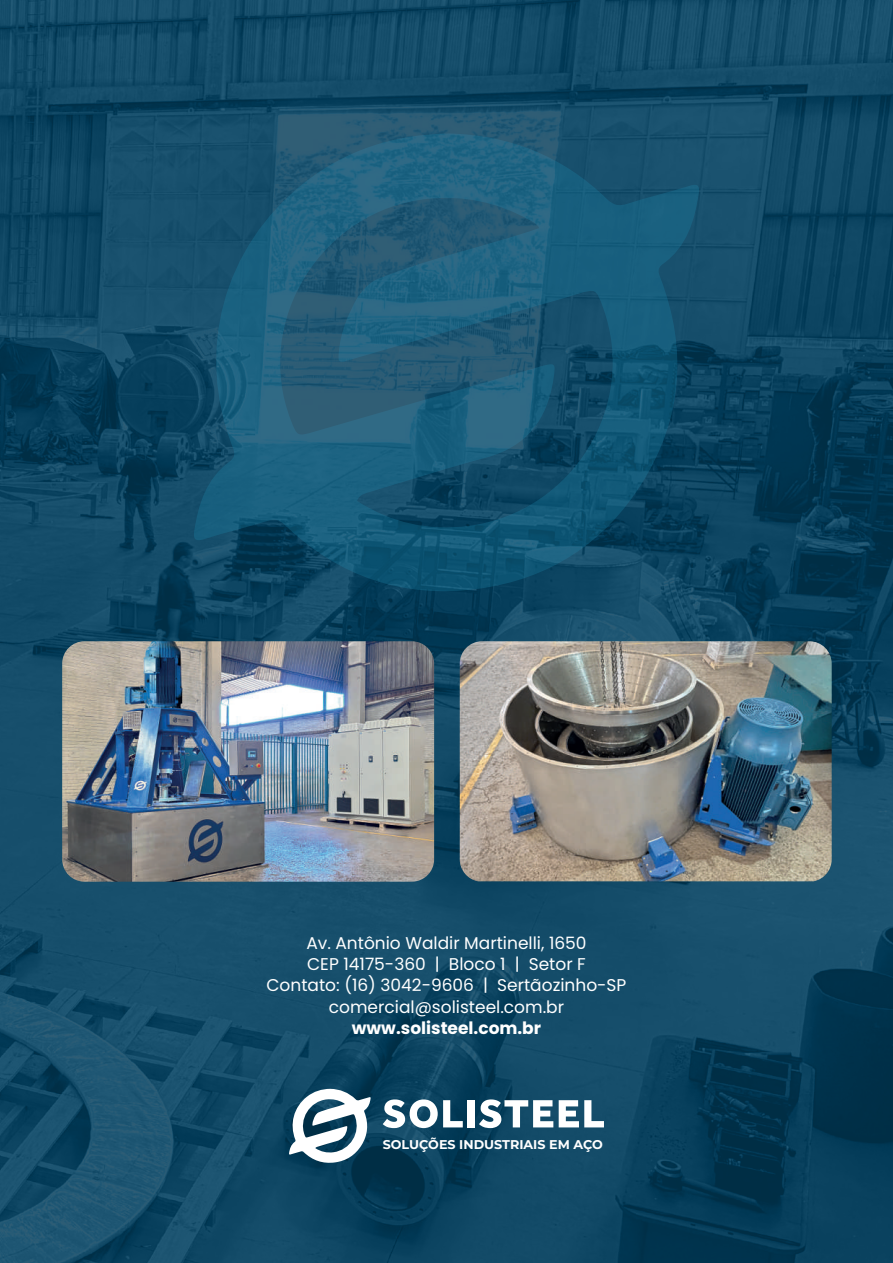
<style>
.page{position:relative;width:893px;height:1263px;background:#fff}
.page>*{position:absolute;margin:0;border:0;box-sizing:border-box;transform-origin:0 0}
.t1{font:16.95px/21.3px "Poppins";color:#fff;text-align:center}
.t2{font:700 16.95px "Poppins";color:#fff}
.t3{font:700 12.75px "Montserrat";color:#fff}
</style>
<div class="page">
<img style="left:0;top:0;width:893px;height:1263px">
<svg style="left:194px;top:133px;width:505px;height:458px;background:#195774"></svg>
<svg style="left:289px;top:1089px;width:82px;height:75px"></svg>
<svg style="left:383px;top:1099px;width:80px;height:29px"></svg>
<div style="left:468px;top:1100px;width:7px;height:27px;background:#fff"></div>
<svg style="left:479px;top:1099px;width:74px;height:29px"></svg>
<svg style="left:559px;top:1100px;width:45px;height:27px"></svg>
<img style="left:62px;top:641px;width:372px;height:241px">
<img style="left:460px;top:641px;width:372px;height:240px">
<p class="t1" style="left:266px;top:932px;width:361px">Av. Antônio Waldir Martinelli, 1650<br>CEP 14175-360 | Bloco 1 | Setor F<br>Contato: (16) 3042-9606 | Sertãozinho-SP comercial@solisteel.com.br</p>
<p class="t2" style="left:352px;top:1018px;width:191px">www.solisteel.com.br</p>
<p class="t3" style="left:383px;top:1135px;width:222px">SOLUÇÕES INDUSTRIAIS EM AÇO</p>
</div>
